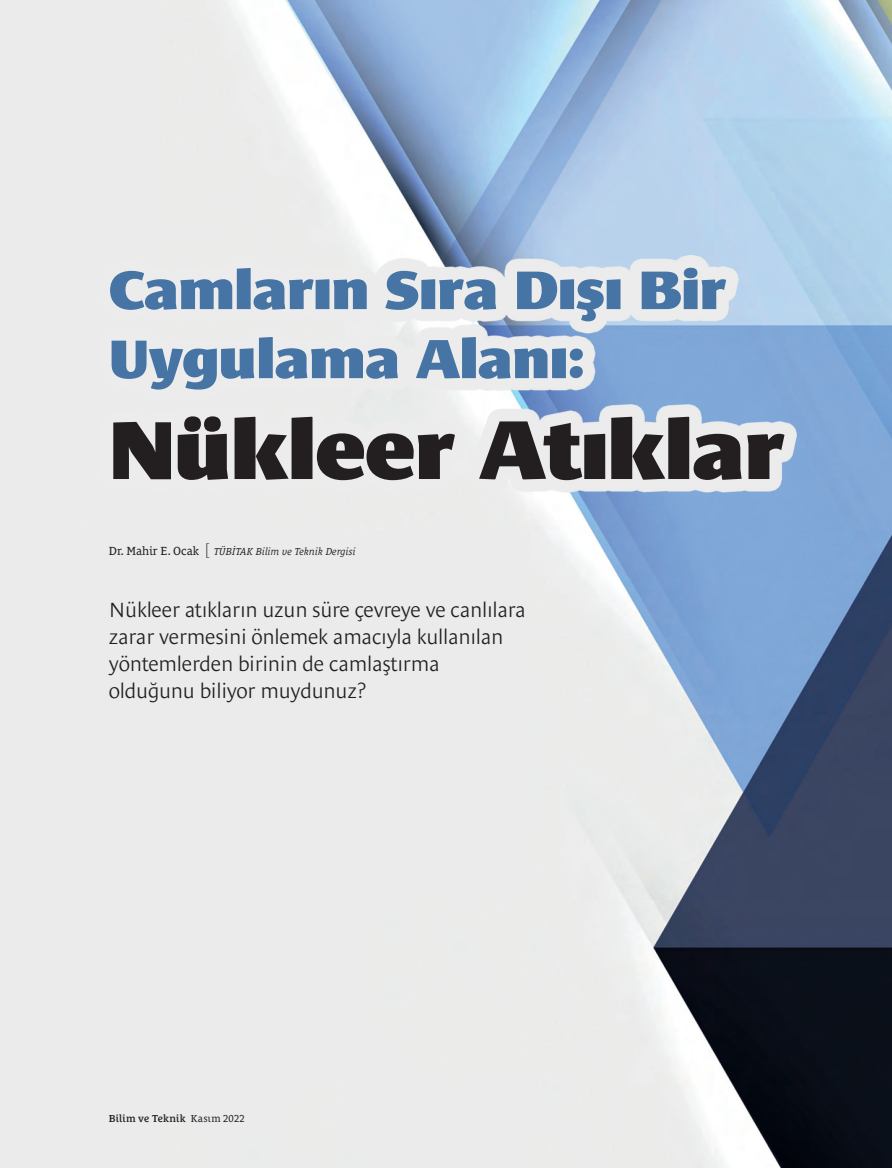
<style>
.page{position:relative;width:892px;height:1168px;background:#fff}
.page>*{position:absolute;margin:0;border:0;box-sizing:border-box;transform-origin:0 0}
.t1{font:900 84px "Le Monde Sans Pro";letter-spacing:-.01em;color:#231f20}
.t2{font:900 55.5px/69px "Le Monde Sans Pro";letter-spacing:-.01em;color:#4674a4}
.t3{font:300 21px/27px "Le Monde Sans Pro";letter-spacing:-.015em;color:#231f20}
.t4{font:italic 10.35px "Le Monde Courrier Pro";color:#231f20}
.t5{font:600 10.35px "Le Monde Courrier Pro";letter-spacing:.01em;color:#231f20}
.s1{font-style:normal;font-size:12px}
.s2{font-family:"Le Monde Sans Pro";font-weight:300;font-style:normal;font-stretch:expanded;font-size:16.2px}
.s3{font-weight:400}
</style>
<div class="page">
<img style="left:0;top:0;width:891px;height:1167px">
<svg style="left:97px;top:255px;width:699px;height:238px;background:#d9e0e7"></svg>
<h2 class="t2" style="left:109px;top:251px;width:618px">Camların Sıra Dışı Bir<br>Uygulama Alanı:</h2>
<h1 class="t1" style="left:109px;top:389px;width:677px">Nükleer Atıklar</h1>
<p class="t4" style="left:109px;top:543px;width:248px"><span class="s1">Dr. Mahir E. Ocak</span> <span class="s2">[</span> TÜBİTAK Bilim ve Teknik Dergisi</p>
<p class="t3" style="left:109px;top:593px;width:418px">Nükleer atıkların uzun süre çevreye ve canlılara zarar vermesini önlemek amacıyla kullanılan yöntemlerden birinin de camlaştırma olduğunu biliyor muydunuz?</p>
<p class="t5" style="left:109px;top:1110px;width:137px">Bilim ve Teknik <span class="s3">Kasım 2022</span></p>
</div>
